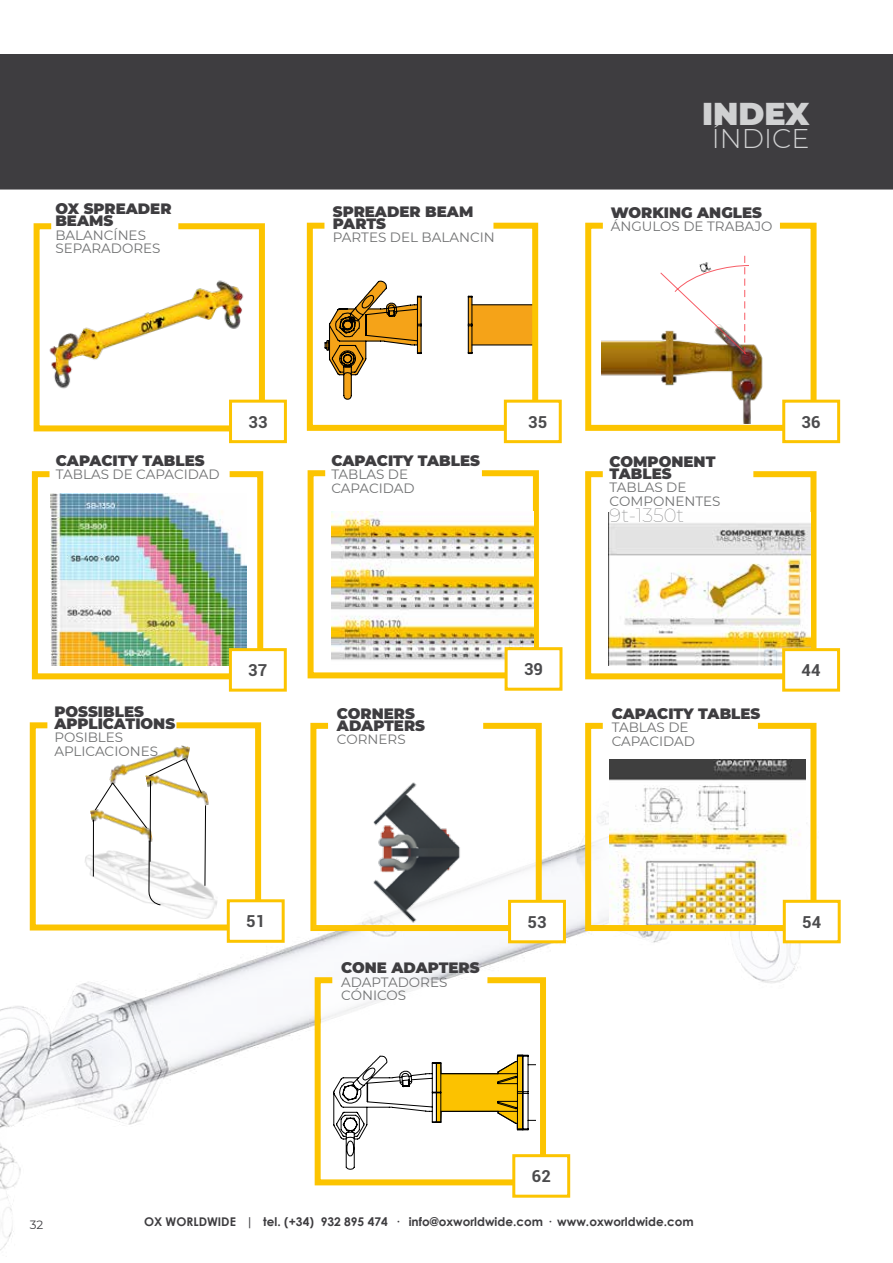
<style>
.page{position:relative;width:893px;height:1263px;background:#fff}
.page>*{position:absolute;margin:0;border:0;box-sizing:border-box;transform-origin:0 0}
.t1{font:900 31.5px "Montserrat";color:#d0d1d2}
.t2{font:300 27px "Montserrat";color:#d0d1d2}
.t3{font:100 19.5px "Montserrat";color:#707172}
.t4{font:700 16.5px "Roboto";letter-spacing:.01em;color:#4b4b4d}
.t5{font:900 15px/12px "Montserrat";color:#3e3d40}
.t6{font:13.5px/13.5px "Montserrat";color:#707172}
.t7{font:700 12px "Century Gothic";color:#3e3d40}
.t8{font:12px "Montserrat";color:#3e3d40}
</style>
<div class="page">
<div style="left:0;top:54px;width:893px;height:135px;background:#3e3d40"></div>
<hr style="left:0;top:188px;width:893px;height:2px;background:#3e3d40">
<img style="left:0;top:843px;width:820px;height:408px">
<svg style="left:307px;top:722px;width:238px;height:212px"></svg>
<img style="left:313px;top:782px;width:219px;height:146px">
<div style="left:508px;top:900px;width:58px;height:43px;background:#fff;border:3px solid #fcc400"></div>
<svg style="left:312px;top:974px;width:237px;height:214px"></svg>
<svg style="left:333px;top:1054px;width:203px;height:116px"></svg>
<div style="left:512px;top:1154px;width:58px;height:44px;background:#fff;border:3px solid #fcc400"></div>
<svg style="left:33px;top:223px;width:235px;height:209px"></svg>
<div style="left:229px;top:400px;width:58px;height:43px;background:#fff;border:3px solid #fcc400"></div>
<svg style="left:306px;top:222px;width:235px;height:212px"></svg>
<div style="left:504px;top:400px;width:58px;height:43px;background:#fff;border:3px solid #fcc400"></div>
<svg style="left:585px;top:222px;width:235px;height:209px"></svg>
<img style="left:601px;top:317px;width:191px;height:106px">
<div style="left:782px;top:400px;width:58px;height:43px;background:#fff;border:3px solid #fcc400"></div>
<svg style="left:660px;top:256px;width:90px;height:99px"></svg>
<svg style="left:307px;top:470px;width:232px;height:211px"></svg>
<img style="left:331px;top:512px;width:202px;height:152px">
<div style="left:505px;top:647px;width:57px;height:44px;background:#fff;border:3px solid #fcc400"></div>
<svg style="left:27px;top:722px;width:237px;height:211px"></svg>
<img style="left:109px;top:740px;width:81px;height:18px">
<img style="left:206px;top:765px;width:3px;height:50px">
<img style="left:90px;top:802px;width:5px;height:47px">
<img style="left:84px;top:849px;width:134px;height:72px">
<hr style="left:93px;top:820px;width:1px;height:56px;background:#000">
<svg style="left:95px;top:758px;width:111px;height:288px"></svg>
<div style="left:227px;top:899px;width:58px;height:44px;background:#fff;border:3px solid #fcc400"></div>
<svg style="left:31px;top:471px;width:233px;height:211px"></svg>
<img style="left:51px;top:494px;width:196px;height:172px">
<div style="left:229px;top:648px;width:58px;height:44px;background:#fff;border:3px solid #fcc400"></div>
<svg style="left:585px;top:471px;width:232px;height:209px"></svg>
<img style="left:609px;top:513px;width:202px;height:152px">
<div style="left:782px;top:648px;width:58px;height:44px;background:#fff;border:3px solid #fcc400"></div>
<svg style="left:582px;top:722px;width:237px;height:212px"></svg>
<img style="left:610px;top:760px;width:195px;height:165px">
<div style="left:783px;top:900px;width:58px;height:43px;background:#fff;border:3px solid #fcc400"></div>
<p class="t5" style="left:55px;top:202px;width:118px">OX SPREADER<br>BEAMS</p>
<p class="t6" style="left:55px;top:228px;width:107px">BALANCÍNES<br>SEPARADORES</p>
<p class="t5" style="left:333px;top:204px;width:142px">SPREADER BEAM<br>PARTS</p>
<p class="t6" style="left:333px;top:230px;width:163px">PARTES DEL BALANCIN</p>
<h1 class="t1" style="left:702px;top:91px;width:109px">INDEX</h1>
<h2 class="t2" style="left:712px;top:120px;width:99px">ÍNDICE</h2>
<p class="t5" style="left:611px;top:205px;width:153px">WORKING ANGLES</p>
<p class="t6" style="left:611px;top:219px;width:163px">ÁNGULOS DE TRABAJO</p>
<p class="t5" style="left:56px;top:453px;width:150px">CAPACITY TABLES</p>
<p class="t6" style="left:56px;top:467px;width:165px">TABLAS DE CAPACIDAD</p>
<p class="t4" style="left:248px;top:410px;width:21px">33</p>
<p class="t5" style="left:54px;top:705px;width:122px">POSSIBLES<br>APPLICATIONS</p>
<p class="t6" style="left:54px;top:730px;width:105px">POSIBLES<br>APLICACIONES</p>
<p class="t4" style="left:248px;top:658px;width:21px">37</p>
<p class="t4" style="left:246px;top:910px;width:21px">51</p>
<p class="t5" style="left:331px;top:454px;width:150px">CAPACITY TABLES</p>
<p class="t6" style="left:331px;top:467px;width:85px">TABLAS DE<br>CAPACIDAD</p>
<p class="t4" style="left:528px;top:410px;width:21px">35</p>
<p class="t5" style="left:337px;top:706px;width:90px">CORNERS<br>ADAPTERS</p>
<p class="t6" style="left:337px;top:732px;width:70px">CORNERS</p>
<p class="t4" style="left:524px;top:658px;width:21px">39</p>
<p class="t5" style="left:610px;top:455px;width:107px">COMPONENT<br>TABLES</p>
<p class="t6" style="left:610px;top:480px;width:112px">TABLAS DE<br>COMPONENTES</p>
<h3 class="t3" style="left:610px;top:503px;width:76px">9t-1350t</h3>
<p class="t4" style="left:802px;top:410px;width:21px">36</p>
<p class="t5" style="left:612px;top:706px;width:150px">CAPACITY TABLES</p>
<p class="t6" style="left:612px;top:720px;width:85px">TABLAS DE<br>CAPACIDAD</p>
<p class="t4" style="left:802px;top:658px;width:21px">44</p>
<p class="t5" style="left:341px;top:961px;width:140px">CONE ADAPTERS</p>
<p class="t6" style="left:341px;top:975px;width:108px">ADAPTADORES<br>CÓNICOS</p>
<p class="t4" style="left:527px;top:910px;width:21px">53</p>
<p class="t4" style="left:802px;top:910px;width:21px">54</p>
<p class="t4" style="left:532px;top:1164px;width:21px">62</p>
<p class="t8" style="left:30px;top:1216px;width:15px">32</p>
<p class="t7" style="left:144px;top:1212px;width:551px">OX WORLDWIDE | tel. (+34) 932 895 474 · info@oxworldwide.com · www.oxworldwide.com</p>
</div>
